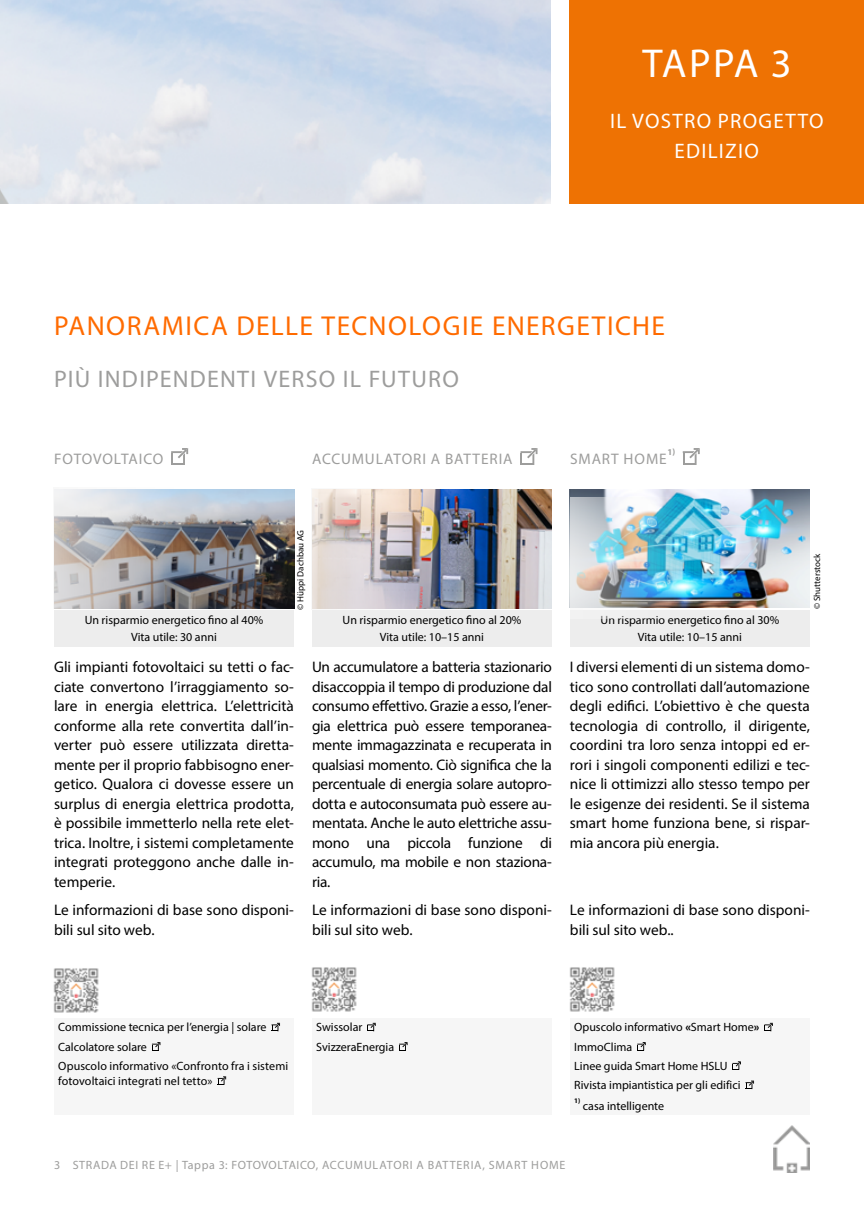
<style>
.page{position:relative;width:864px;height:1212px;background:#fff}
.page>*{position:absolute;margin:0;border:0;box-sizing:border-box;transform-origin:0 0}
.t1{font:40.5px "Myriad Pro";letter-spacing:.025em;color:#fff}
.t2{font:27.45px "Myriad Pro";letter-spacing:.055em;color:#ff6b00}
.t3{font:24px "Myriad Pro";letter-spacing:.05em;color:#9d9d9c}
.t4{font:21px/30px "Myriad Pro";letter-spacing:.06em;color:#fff;text-align:center}
.t5{font:15.3px/19.5px "Myriad Pro";letter-spacing:-.005em;color:#000;text-align:justify}
.t6{font:15.3px "Myriad Pro";letter-spacing:.055em;color:#9d9d9c}
.t7{font:12px/19.2px "Myriad Pro";color:#000}
.t8{font:12px "Myriad Pro";letter-spacing:.055em;color:#9d9d9c}
.t9{font:9px "Myriad Pro";color:#000}
.t10{font:700 8.85px "Myriad Pro";color:#9d9d9c}
.t11{font:700 7.05px "Myriad Pro";color:#000}
.s1{font-weight:700}
</style>
<div class="page">
<svg style="left:0;top:0;width:82px;height:204px;background:#dee5ee"></svg>
<div style="left:569px;top:0;width:294px;height:204px;background:#ee7203"></div>
<img style="left:773px;top:1126px;width:36px;height:46px">
<svg style="left:171px;top:448px;width:17px;height:17px"></svg>
<svg style="left:520px;top:448px;width:17px;height:17px"></svg>
<svg style="left:682px;top:448px;width:17px;height:17px"></svg>
<div style="left:54px;top:1018px;width:240px;height:96px;background:#f6f6f6"></div>
<svg style="left:271px;top:1023px;width:9px;height:8px"></svg>
<svg style="left:152px;top:1042px;width:8px;height:8px"></svg>
<svg style="left:217px;top:1076px;width:9px;height:9px"></svg>
<div style="left:312px;top:1018px;width:239px;height:96px;background:#f6f6f6"></div>
<svg style="left:367px;top:1023px;width:8px;height:8px"></svg>
<svg style="left:399px;top:1042px;width:8px;height:8px"></svg>
<div style="left:569px;top:1018px;width:240px;height:96px;background:#f6f6f6"></div>
<svg style="left:764px;top:1023px;width:8px;height:8px"></svg>
<svg style="left:637px;top:1042px;width:8px;height:8px"></svg>
<svg style="left:732px;top:1061px;width:8px;height:9px"></svg>
<svg style="left:745px;top:1080px;width:8px;height:9px"></svg>
<img style="left:173px;top:489px;width:121px;height:120px">
<img style="left:432px;top:490px;width:119px;height:119px">
<img style="left:569px;top:489px;width:240px;height:119px">
<div style="left:54px;top:610px;width:240px;height:36px;background:#ededed"></div>
<div style="left:312px;top:610px;width:239px;height:36px;background:#ededed"></div>
<div style="left:569px;top:610px;width:240px;height:36px;background:#ededed"></div>
<img style="left:53px;top:968px;width:46px;height:45px">
<img style="left:311px;top:967px;width:46px;height:45px">
<img style="left:569px;top:967px;width:46px;height:45px">
<img style="left:569px;top:497px;width:121px;height:122px">
<img style="left:312px;top:489px;width:120px;height:120px">
<svg style="left:54px;top:489px;width:119px;height:120px;background:#b7b6b9"></svg>
<h1 class="t1" style="left:642px;top:38px;width:151px">TAPPA 3</h1>
<h3 class="t4" style="left:609px;top:105px;width:215px">IL VOSTRO PROGETTO<br>EDILIZIO</h3>
<h2 class="t2" style="left:54px;top:309px;width:612px">PANORAMICA DELLE TECNOLOGIE ENERGETICHE</h2>
<h3 class="t3" style="left:54px;top:364px;width:406px">PIÙ INDIPENDENTI VERSO IL FUTURO</h3>
<p class="t10" style="left:667px;top:447px;width:9px">1)</p>
<p class="t6" style="left:54px;top:449px;width:110px">FOTOVOLTAICO</p>
<p class="t6" style="left:312px;top:449px;width:202px">ACCUMULATORI A BATTERIA</p>
<p class="t6" style="left:570px;top:449px;width:98px">SMART HOME</p>
<p class="t9" style="left:295px;top:610px;width:81px;rotate:-90deg">© Hüppi Dachbau AG</p>
<p class="t7" style="left:85px;top:612px;width:180px;line-height:16.5px;text-align:center">Un risparmio energetico fino al 40%<br>Vita utile: 30 anni</p>
<p class="t7" style="left:342px;top:612px;width:180px;line-height:16.5px;text-align:center">Un risparmio energetico fino al 20%<br>Vita utile: 10–15 anni</p>
<p class="t7" style="left:600px;top:612px;width:180px;line-height:16.5px;text-align:center">Un risparmio energetico fino al 30%<br>Vita utile: 10–15 anni</p>
<p class="t9" style="left:811px;top:609px;width:57px;rotate:-90deg">© Shutterstock</p>
<p class="t5" style="left:54px;top:657px;width:241px">Gli impianti fotovoltaici su tetti o fac&shy;ciate convertono l’irraggiamento so&shy;lare in energia elettrica. L’elettricità conforme alla rete convertita dall’in&shy;verter può essere utilizzata diretta&shy;mente per il proprio fabbisogno ener&shy;getico. Qualora ci dovesse essere un surplus di energia elettrica prodotta, è possibile immetterlo nella rete elet&shy;trica. Inoltre, i sistemi completamente integrati proteggono anche dalle in&shy;temperie.</p>
<p class="t5" style="left:54px;top:900px;width:241px">Le informazioni di base sono disponi&shy;bili sul sito web.</p>
<p class="t5" style="left:312px;top:657px;width:241px">Un accumulatore a batteria stazionario disaccoppia il tempo di produzione dal consumo effettivo. Grazie a esso, l’ener&shy;gia elettrica può essere temporanea&shy;mente immagazzinata e recuperata in qualsiasi momento. Ciò significa che la percentuale di energia solare autopro&shy;dotta e autoconsumata può essere au&shy;mentata. Anche le auto elettriche assu&shy;mono una piccola funzione di accumulo, ma mobile e non staziona&shy;ria.</p>
<p class="t5" style="left:312px;top:900px;width:241px">Le informazioni di base sono disponi&shy;bili sul sito web.</p>
<p class="t5" style="left:569px;top:657px;width:241px">I diversi elementi di un sistema domo&shy;tico sono controllati dall’automazione degli edifici. L’obiettivo è che questa tecnologia di controllo, il dirigente, coordini tra loro senza intoppi ed er&shy;rori i singoli componenti edilizi e tec&shy;nice li ottimizzi allo stesso tempo per le esigenze dei residenti. Se il sistema smart home funziona bene, si rispar&shy;mia ancora più energia.</p>
<p class="t5" style="left:569px;top:900px;width:241px">Le informazioni di base sono disponi&shy;bili sul sito web..</p>
<p class="t7" style="left:58px;top:1017px;width:231px">Commissione tecnica per l’energia | solare<br>Calcolatore solare<br>Opuscolo informativo «Confronto fra i sistemi</p>
<p class="t7" style="left:58px;top:1071px;width:156px">fotovoltaici integrati nel tetto»</p>
<p class="t7" style="left:316px;top:1017px;width:79px">Swissolar<br>SvizzeraEnergia</p>
<p class="t7" style="left:574px;top:1017px;width:187px">Opuscolo informativo <span class="s1">«</span>Smart Home<span class="s1">»<br></span>ImmoClima<br>Linee guida Smart Home HSLU<br>Rivista impiantistica per gli edifici</p>
<p class="t11" style="left:574px;top:1096px;width:8px">1)</p>
<p class="t7" style="left:582px;top:1096px;width:83px">casa intelligente</p>
<p class="t8" style="left:54px;top:1157px;width:513px">3 STRADA DEI RE E+ | Tappa 3: FOTOVOLTAICO, ACCUMULATORI A BATTERIA, SMART HOME</p>
</div>
